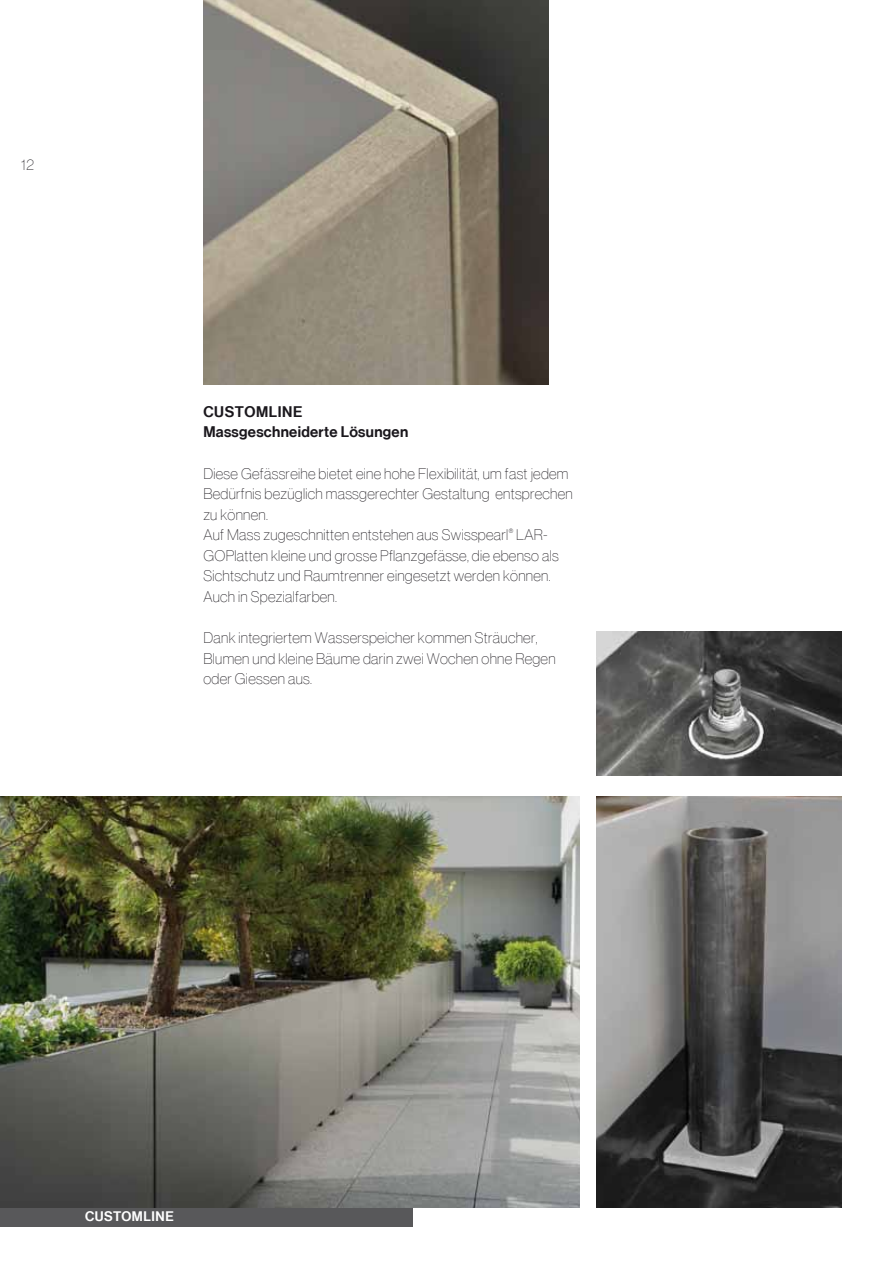
<style>
.page{position:relative;width:893px;height:1263px;background:#fff}
.page>*{position:absolute;margin:0;border:0;box-sizing:border-box;transform-origin:0 0}
.t1{font:15px/20.5px "N Haas Grotesk DS Pro 25 Th";letter-spacing:.02em;color:#1a171c}
.t2{font:15px/20.5px "N Haas Grotesk DS Pro 65 Md";letter-spacing:.035em;color:#1a171c}
.t3{font:13.5px "N Haas Grotesk DS Pro 65 Md";letter-spacing:.04em;color:#fff}
</style>
<div class="page">
<img style="left:203px;top:0;width:346px;height:385px">
<img style="left:0;top:796px;width:580px;height:412px">
<div style="left:0;top:1208px;width:412px;height:19px;background:#58585a"></div>
<img style="left:597px;top:632px;width:245px;height:144px">
<img style="left:597px;top:796px;width:245px;height:412px">
<p class="t1" style="left:21px;top:154px;width:14px">12</p>
<p class="t2" style="left:203px;top:401px;width:206px">Customline<br>Massgeschneiderte Lösungen</p>
<p class="t1" style="left:203px;top:463px;width:371px">Diese Gefässreihe bietet eine hohe Flexibilität, um fast jedem Bedürfnis bezüglich massgerechter Gestaltung entsprechen zu können.<br>Auf Mass zugeschnitten entstehen aus Swisspearl<sup>®</sup> LAR-GOPlatten kleine und grosse Pflanzgefässe, die ebenso als Sichtschutz und Raumtrenner eingesetzt werden können.<br>Auch in Spezialfarben.</p>
<p class="t1" style="left:203px;top:628px;width:354px">Dank integriertem Wasserspeicher kommen Sträucher,<br>Blumen und kleine Bäume darin zwei Wochen ohne Regen oder Giessen aus.</p>
<p class="t3" style="left:85px;top:1209px;width:30px">CUSTO</p>
<p class="t3" style="left:132px;top:1209px;width:28px">MLINE</p>
</div>
